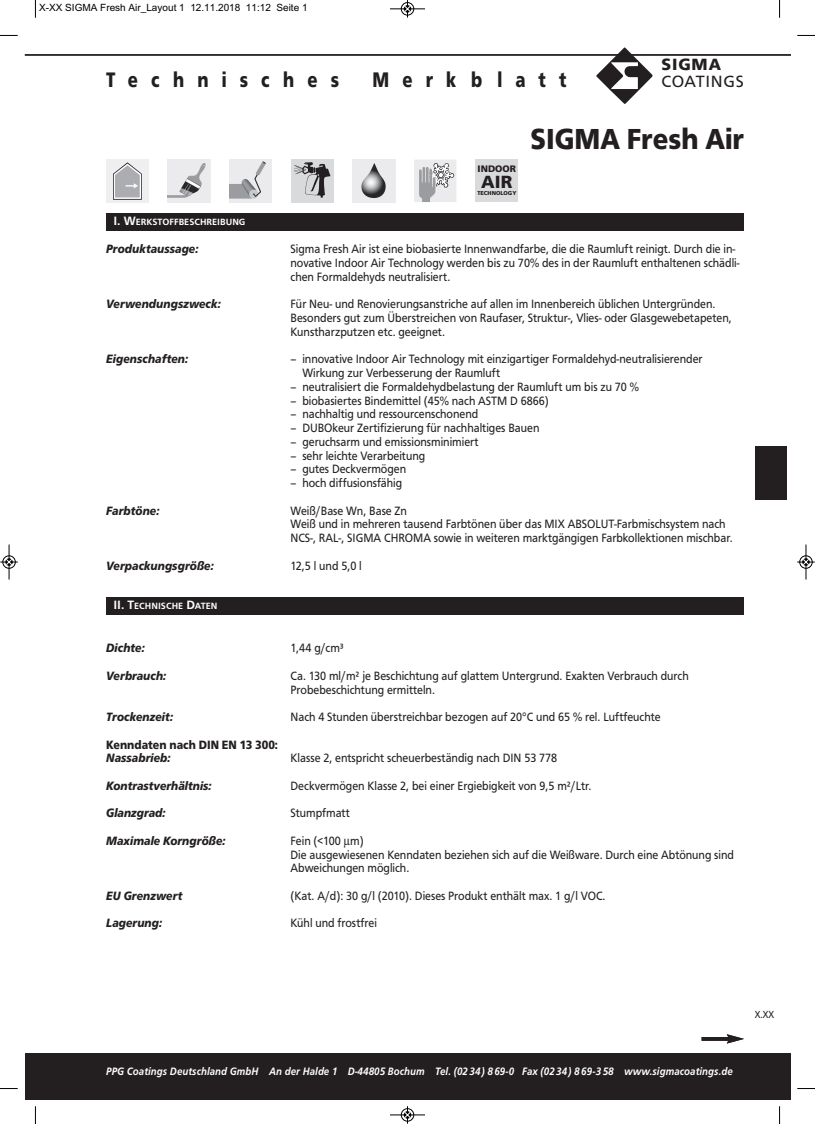
<style>
.page{position:relative;width:815px;height:1124px;background:#fff}
.page>*{position:absolute;margin:0;border:0;box-sizing:border-box;transform-origin:0 0}
.t1{font:700 30px "Frutus T";color:#231f20;scale:.9 1}
.t2{font:700 21.88px "Frutus T";letter-spacing:.75em;color:#231f20;scale:.8 1}
.t3{font:900 17.5px "Frutiger";color:#231f20}
.t4{font:16.88px "Frutus T";color:#231f20}
.t5{font:700 16.88px "Frutus T";color:#231f20}
.t6{font:12.5px/13.8px "Frutus T";color:#231f20;scale:.9 1}
.t7{font:italic 700 12.5px "Frutus T";color:#231f20;scale:.9 1}
.t8{font:700 12.5px "Frutus T";color:#231f20;scale:.9 1}
.t9{font:italic 500 11.12px "Frutus T";letter-spacing:.01em;color:#fff;scale:.9 1}
.t10{font:10.62px "Frutus T";color:#231f20;scale:.85 1}
.t11{font:10px "Arial";color:#000}
.t12{font:500 9.38px "Frutus T";color:#fff}
.t13{font:900 9.38px "Frutiger";color:#231f20}
.t14{font:900 5.62px "Frutiger";color:#231f20}
.s1{font-size:12.5px}
</style>
<div class="page">
<div style="left:25px;top:1052px;width:765px;height:46px;background:#231f20"></div>
<hr style="left:25px;top:54px;width:765px;height:2px;background:#231f20">
<svg style="left:596px;top:47px;width:57px;height:57px"></svg>
<svg style="left:702px;top:1037px;width:25px;height:3px"></svg>
<svg style="left:727px;top:1034px;width:17px;height:9px"></svg>
<div style="left:106px;top:213px;width:638px;height:17px;background:#231f20"></div>
<div style="left:106px;top:597px;width:638px;height:17px;background:#231f20"></div>
<div style="left:755px;top:446px;width:32px;height:54px;background:#231f20"></div>
<img style="left:352px;top:159px;width:43px;height:43px">
<img style="left:414px;top:160px;width:42px;height:42px">
<img style="left:168px;top:159px;width:42px;height:43px">
<img style="left:229px;top:160px;width:43px;height:42px">
<div style="left:106px;top:159px;width:43px;height:43px;background:#efeff0"></div>
<img style="left:113px;top:162px;width:29px;height:38px">
<img style="left:291px;top:159px;width:42px;height:43px">
<div style="left:476px;top:159px;width:42px;height:43px;background:#d9dadc"></div>
<svg style="left:35px;top:0;width:1px;height:18px"></svg>
<svg style="left:0;top:35px;width:18px;height:1px"></svg>
<svg style="left:779px;top:0;width:1px;height:18px"></svg>
<svg style="left:797px;top:35px;width:18px;height:1px"></svg>
<svg style="left:35px;top:1106px;width:1px;height:17px"></svg>
<svg style="left:0;top:1088px;width:18px;height:1px"></svg>
<svg style="left:779px;top:1106px;width:1px;height:17px"></svg>
<svg style="left:797px;top:1088px;width:18px;height:1px"></svg>
<div style="left:401px;top:2px;width:13px;height:14px;border:1px solid #fff;border-radius:50%"></div>
<hr style="left:390px;top:9px;width:35px;height:1px;background:#000">
<div style="left:401px;top:2px;width:13px;height:13px;border:1px solid #000;border-radius:50%"></div>
<svg style="left:404px;top:0;width:7px;height:18px"></svg>
<hr style="left:390px;top:1114px;width:35px;height:1px;background:#000">
<div style="left:401px;top:1108px;width:13px;height:13px;border:1px solid #000;border-radius:50%"></div>
<svg style="left:404px;top:1106px;width:7px;height:17px"></svg>
<div style="left:2px;top:555px;width:14px;height:13px;border:1px solid #fff;border-radius:50%"></div>
<hr style="left:9px;top:544px;width:1px;height:35px;background:#000">
<div style="left:3px;top:555px;width:12px;height:13px;border:1px solid #000;border-radius:50%"></div>
<svg style="left:0;top:558px;width:18px;height:7px"></svg>
<div style="left:799px;top:555px;width:14px;height:13px;border:1px solid #fff;border-radius:50%"></div>
<hr style="left:806px;top:544px;width:1px;height:35px;background:#000">
<div style="left:800px;top:555px;width:12px;height:13px;border:1px solid #000;border-radius:50%"></div>
<svg style="left:797px;top:558px;width:18px;height:7px"></svg>
<p class="t11" style="left:39px;top:2px;width:270px">X-XX SIGMA Fresh Air_Layout 1 12.11.2018 11:12 Seite 1</p>
<h2 class="t2" style="left:106px;top:66px;width:293px">Technisches</h2>
<h2 class="t2" style="left:372px;top:66px;width:244px">Merkblatt</h2>
<h3 class="t5" style="left:662px;top:55px;width:61px">SIGM A</h3>
<h3 class="t4" style="left:662px;top:71px;width:84px">C O A TIN GS</h3>
<p class="t12" style="left:113px;top:216px;width:134px"><span class="s1">I. W</span>ERKSTOFFBESCHREIBUNG</p>
<p class="t13" style="left:478px;top:165px;width:40px">INDOOR</p>
<h3 class="t3" style="left:481px;top:175px;width:33px">AIR</h3>
<p class="t14" style="left:477px;top:191px;width:41px">TECHNOLOGY</p>
<h1 class="t1" style="left:531px;top:121px;width:239px">SIGMA Fresh Air</h1>
<p class="t7" style="left:106px;top:241px;width:104px">Produktaussage:</p>
<p class="t6" style="left:291px;top:242px;width:501px">Sigma Fresh Air ist eine biobasierte Innenwandfarbe, die die Raumluft reinigt. Durch die in&shy;novative Indoor Air Technology werden bis zu 70% des in der Raumluft enthaltenen schädli&shy;chen Formaldehyds neutralisiert.</p>
<p class="t7" style="left:106px;top:296px;width:129px">Verwendungszweck:</p>
<p class="t6" style="left:291px;top:297px;width:492px">Für Neu- und Renovierungsanstriche auf allen im Innenbereich üblichen Untergründen.<br>Besonders gut zum Überstreichen von Raufaser, Struktur-, Vlies- oder Glasgewebetapeten,<br>Kunstharzputzen etc. geeignet.</p>
<p class="t7" style="left:106px;top:351px;width:93px">Eigenschaften:</p>
<p class="t6" style="left:302px;top:352px;width:446px;text-indent:-12px">– innovative Indoor Air Technology mit einzigartiger Formaldehyd-neutralisierender<br>Wirkung zur Verbesserung der Raumluft</p>
<p class="t6" style="left:291px;top:379px;width:389px">– neutralisiert die Formaldehydbelastung der Raumluft um bis zu 70 %</p>
<p class="t6" style="left:291px;top:393px;width:289px">– biobasiertes Bindemittel (45% nach ASTM D 6866)</p>
<p class="t6" style="left:291px;top:407px;width:210px">– nachhaltig und ressourcenschonend</p>
<p class="t6" style="left:291px;top:421px;width:278px">– DUBOkeur Zertifizierung für nachhaltiges Bauen</p>
<p class="t6" style="left:291px;top:434px;width:211px">– geruchsarm und emissionsminimiert</p>
<p class="t6" style="left:291px;top:448px;width:151px">– sehr leichte Verarbeitung</p>
<p class="t6" style="left:291px;top:462px;width:130px">– gutes Deckvermögen</p>
<p class="t6" style="left:291px;top:476px;width:125px">– hoch diffusionsfähig</p>
<p class="t7" style="left:106px;top:503px;width:61px">Farbtöne:</p>
<p class="t6" style="left:291px;top:503px;width:493px">Weiß/Base Wn, Base Zn<br>Weiß und in mehreren tausend Farbtönen über das MIX ABSOLUT-Farbmischsystem nach<br>NCS-, RAL-, SIGMA CHROMA sowie in weiteren marktgängigen Farbkollektionen mischbar.</p>
<p class="t7" style="left:106px;top:558px;width:121px">Verpackungsgröße:</p>
<p class="t6" style="left:291px;top:558px;width:81px">12,5 l und 5,0 l</p>
<p class="t12" style="left:113px;top:600px;width:106px"><span class="s1">II. T</span>ECHNISCHE <span class="s1">D</span>ATEN</p>
<p class="t7" style="left:106px;top:640px;width:44px">Dichte:</p>
<p class="t6" style="left:291px;top:641px;width:61px">1,44 g/cm³</p>
<p class="t7" style="left:106px;top:668px;width:68px">Verbrauch:</p>
<p class="t6" style="left:291px;top:668px;width:444px">Ca. 130 ml/m² je Beschichtung auf glattem Untergrund. Exakten Verbrauch durch<br>Probebeschichtung ermitteln.</p>
<p class="t7" style="left:106px;top:709px;width:76px">Trockenzeit:</p>
<p class="t6" style="left:291px;top:709px;width:413px">Nach 4 Stunden überstreichbar bezogen auf 20°C und 65 % rel. Luftfeuchte</p>
<p class="t8" style="left:106px;top:736px;width:192px">Kenndaten nach DIN EN 13 300:</p>
<p class="t7" style="left:106px;top:750px;width:73px">Nassabrieb:</p>
<p class="t6" style="left:291px;top:751px;width:298px">Klasse 2, entspricht scheuerbeständig nach DIN 53 778</p>
<p class="t7" style="left:106px;top:778px;width:119px">Kontrastverhältnis:</p>
<p class="t6" style="left:291px;top:778px;width:336px">Deckvermögen Klasse 2, bei einer Ergiebigkeit von 9,5 m²/Ltr.</p>
<p class="t7" style="left:106px;top:805px;width:67px">Glanzgrad:</p>
<p class="t6" style="left:291px;top:806px;width:67px">Stumpfmatt</p>
<p class="t7" style="left:106px;top:833px;width:134px">Maximale Korngröße:</p>
<p class="t6" style="left:291px;top:833px;width:494px">Fein (&lt;100 µm)<br>Die ausgewiesenen Kenndaten beziehen sich auf die Weißware. Durch eine Abtönung sind<br>Abweichungen möglich.</p>
<p class="t7" style="left:106px;top:888px;width:86px">EU Grenzwert</p>
<p class="t6" style="left:291px;top:888px;width:351px">(Kat. A/d): 30 g/l (2010). Dieses Produkt enthält max. 1 g/l VOC.</p>
<p class="t7" style="left:106px;top:915px;width:64px">Lagerung:</p>
<p class="t6" style="left:291px;top:916px;width:97px">Kühl und frostfrei</p>
<p class="t9" style="left:106px;top:1064px;width:698px">PPG Coatings Deutschland GmbH An der Halde 1 D-44805 Bochum Tel. (02 34) 869-0 Fax (02 34) 869-3 58 www.sigmacoatings.de</p>
<p class="t10" style="left:755px;top:1008px;width:25px">X.XX</p>
</div>
